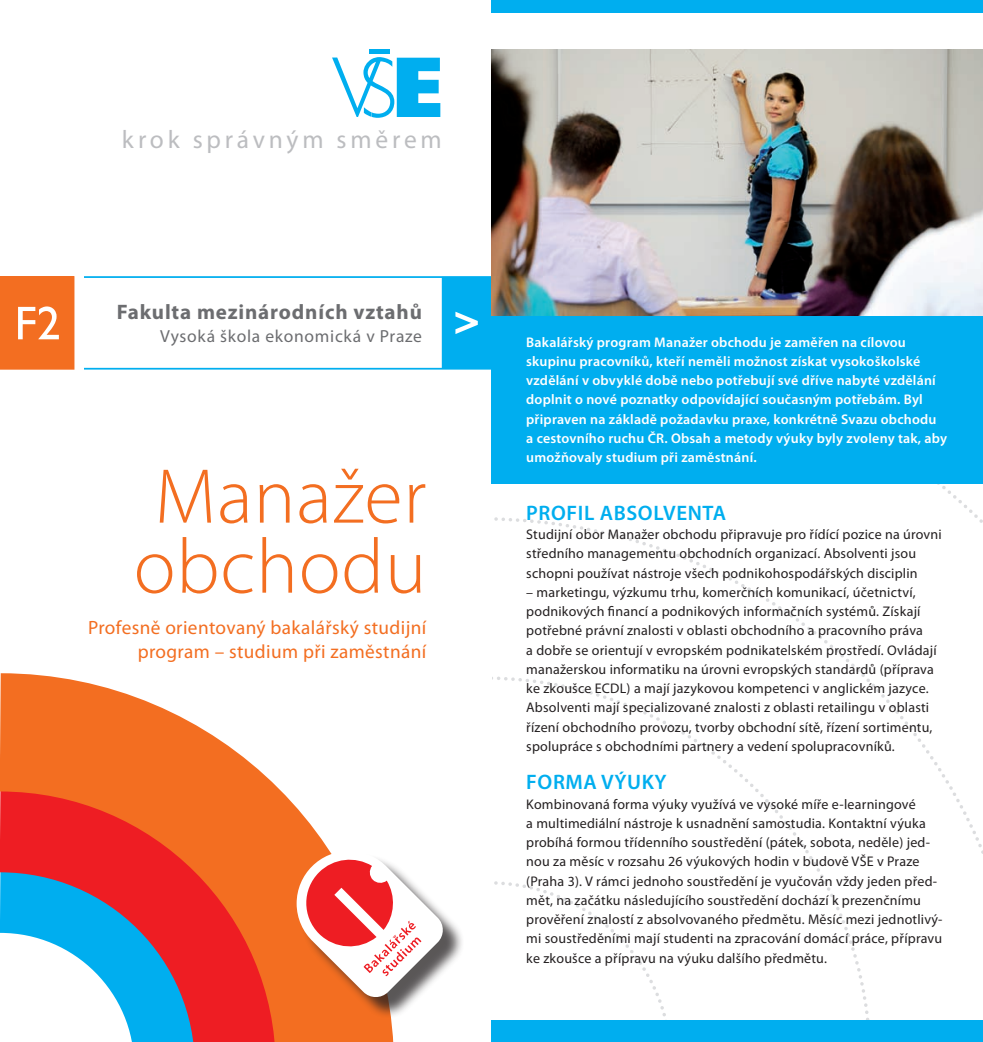
<style>
.page{position:relative;width:983px;height:1042px;background:#fff}
.page>*{position:absolute;margin:0;border:0;box-sizing:border-box;transform-origin:0 0}
.t1{font:300 78.4px/70px "Myriad Pro";letter-spacing:.01em;color:#f36e21}
.t2{font:25.38px "Myriad Pro";letter-spacing:.15em;color:#bcbdc0}
.t3{font:700 21px "Myriad Pro";letter-spacing:.04em;color:#6c6d70}
.nadpis{font:600 21px "Myriad Pro";letter-spacing:.03em;color:#00aeef}
.t4{font:19.25px "Myriad Pro";letter-spacing:.02em;color:#f36e21}
.t5{font:17.5px "Myriad Pro";letter-spacing:.04em;color:#6c6d70}
.text{font:14px/19.2px "Myriad Pro";letter-spacing:.015em;color:#231f20}
.text-2{font:600 14px/19.2px "Myriad Pro";letter-spacing:.015em;color:#fff}
</style>
<div class="page">
<svg style="left:494px;top:515px;width:488px;height:506px"></svg>
<svg style="left:492px;top:674px;width:381px;height:347px"></svg>
<hr style="left:369px;top:50px;width:20px;height:4px;background:#00aeef">
<svg style="left:332px;top:57px;width:108px;height:61px"></svg>
<svg style="left:0;top:673px;width:330px;height:369px"></svg>
<div style="left:80px;top:276px;width:411px;height:94px;border:2px solid #00aeef"></div>
<div style="left:441px;top:277px;width:50px;height:92px;background:#00aeef;border:1px solid #00aeef"></div>
<svg style="left:455px;top:311px;width:22px;height:23px"></svg>
<div style="left:1px;top:277px;width:73px;height:92px;background:#f36e21"></div>
<div style="left:0;top:276px;width:74px;height:94px;border:1px solid #f36e21"></div>
<div style="left:75px;top:260px;width:8px;height:134px;background:#fff"></div>
<svg style="left:18px;top:306px;width:41px;height:33px"></svg>
<svg style="left:296px;top:851px;width:378px;height:191px"></svg>
<img style="left:491px;top:50px;width:491px;height:266px">
<div style="left:491px;top:316px;width:491px;height:168px;background:#00aeef"></div>
<div style="left:491px;top:1021px;width:491px;height:21px;background:#00aeef"></div>
<div style="left:491px;top:0;width:491px;height:12px;background:#00aeef"></div>
<p class="t2" style="left:122px;top:124px;width:321px">krok správným směrem</p>
<p class="t3" style="left:117px;top:299px;width:307px">Fakulta mezinárodních vztahů</p>
<p class="t5" style="left:160px;top:325px;width:263px">Vysoká škola ekonomická v Praze</p>
<p class="t1" style="left:134px;top:461px;width:294px">Manažer obchodu</p>
<p class="t4" style="left:88px;top:615px;width:339px">Profesně orientovaný bakalářský studijní</p>
<p class="t4" style="left:138px;top:640px;width:290px">program – studium při zaměstnání</p>
<p class="text-2" style="left:526px;top:332px;width:422px">Bakalářský program Manažer obchodu je zaměřen na cílovou skupinu pracovníků, kteří neměli možnost získat vysokoškolské vzdělání v obvyklé době nebo potřebují své dříve nabyté vzdělání doplnit o nové poznatky odpovídající současným potřebám. Byl připraven na základě požadavku praxe, konkrétně Svazu obchodu<br>a cestovního ruchu ČR. Obsah a metody výuky byly zvoleny tak, aby umožňovaly studium při zaměstnání.</p>
<p class="nadpis" style="left:526px;top:499px;width:201px">PROFIL ABSOLVENTA</p>
<p class="text" style="left:526px;top:524px;width:417px">Studijní obor Manažer obchodu připravuje pro řídící pozice na úrovni středního managementu obchodních organizací. Absolventi jsou schopni používat nástroje všech podnikohospodářských disciplin</p>
<p class="text" style="left:526px;top:582px;width:412px">– marketingu, výzkumu trhu, komerčních komunikací, účetnictví, podnikových financí a podnikových informačních systémů. Získají potřebné právní znalosti v oblasti obchodního a pracovního práva<br>a dobře se orientují v evropském podnikatelském prostředí. Ovládají manažerskou informatiku na úrovni evropských standardů (příprava ke zkoušce ECDL) a mají jazykovou kompetenci v anglickém jazyce.<br>Absolventi mají specializované znalosti z oblasti retailingu v oblasti řízení obchodního provozu, tvorby obchodní sítě, řízení sortimentu, spolupráce s obchodními partnery a vedení spolupracovníků.</p>
<p class="nadpis" style="left:526px;top:769px;width:142px">FORMA VÝUKY</p>
<p class="text" style="left:526px;top:794px;width:418px">Kombinovaná forma výuky využívá ve vysoké míře e-learningové<br>a multimediální nástroje k usnadnění samostudia. Kontaktní výuka probíhá formou třídenního soustředění (pátek, sobota, neděle) jed&shy;nou za měsíc v rozsahu 26 výukových hodin v budově VŠE v Praze (Praha 3). V rámci jednoho soustředění je vyučován vždy jeden před&shy;mět, na začátku následujícího soustředění dochází k prezenčnímu prověření znalostí z absolvovaného předmětu. Měsíc mezi jednotlivý&shy;mi soustředěními mají studenti na zpracování domácí práce, přípravu ke zkoušce a přípravu na výuku dalšího předmětu.</p>
</div>
